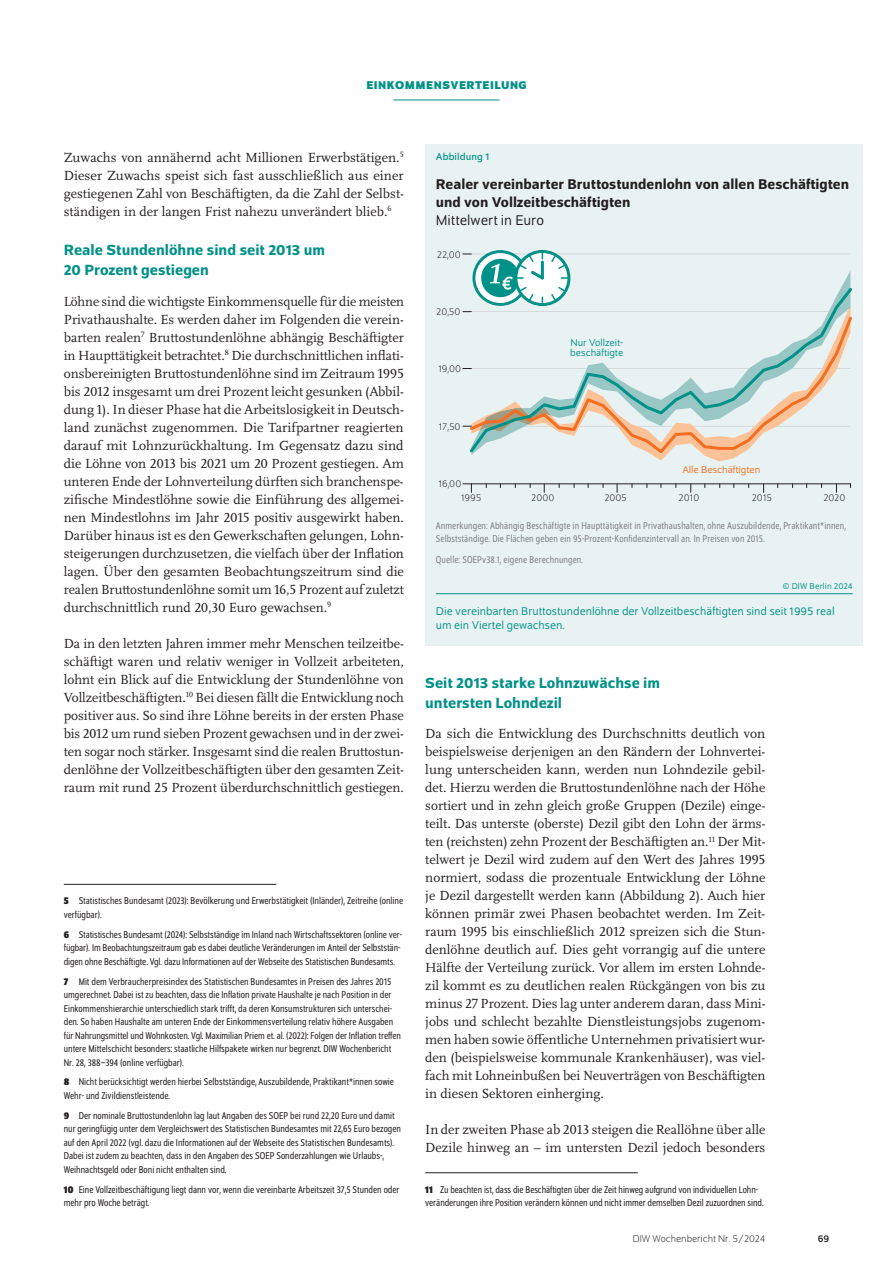
<style>
.page{position:relative;width:893px;height:1263px;background:#fff}
.page>*{position:absolute;margin:0;border:0;box-sizing:border-box;transform-origin:0 0}
.t1{font:500 15.75px/19.5px "Schumpeter";color:#009188}
.t2{font:500 15px/18px "Schumpeter";color:#231f20}
.t3{font:15px "Schumpeter Blond";color:#231f20}
.t4{font:13.8px/18px "Scala Pro";color:#231f20;text-align:justify}
.t5{font:12px/13.5px "Schumpeter Blond";color:#009188}
.t6{font:700 12px "Schumpeter";letter-spacing:.04em;color:#009188}
.t7{font:semi-condensed 10.5px/13.5px "Schumpeter Blond";color:#231f20}
.t8{font:semi-condensed 10.5px/12.8px "Schumpeter Blond";letter-spacing:.01em;color:#808285}
.t9{font:300 10.5px "Schumpeter";color:#231f20}
.t10{font:10.5px/10.5px "Schumpeter Blond";color:#009188}
.t11{font:10.5px "Schumpeter Blond";color:#f36e21}
.t12{font:10.5px "Schumpeter";letter-spacing:.01em;color:#009188}
.t13{font:10.5px "Schumpeter";color:#231f20}
.t14{font:9px "Schumpeter Blond";letter-spacing:.01em;color:#009188}
.s1{font-family:"Schumpeter";font-weight:700}
</style>
<div class="page">
<hr style="left:393px;top:100px;width:107px;height:1px;background:#009188">
<hr style="left:64px;top:884px;width:212px;height:1px;background:#231f20">
<hr style="left:425px;top:1172px;width:213px;height:1px;background:#231f20">
<div style="left:425px;top:144px;width:438px;height:502px;background:#e9f2f2"></div>
<svg style="left:569px;top:254px;width:282px;height:31px"></svg>
<svg style="left:569px;top:270px;width:281px;height:15px"></svg>
<hr style="left:471px;top:484px;width:379px;height:1px;background:#231f20">
<svg style="left:463px;top:484px;width:9px;height:8px"></svg>
<svg style="left:467px;top:285px;width:385px;height:170px"></svg>
<svg style="left:463px;top:250px;width:106px;height:62px"></svg>
<hr style="left:436px;top:593px;width:417px;height:1px;background:#009188">
<p class="t6" style="left:366px;top:79px;width:162px">EINKOMMENSVERTEILUNG</p>
<p class="t4" style="left:64px;top:148px;width:342px">Zuwachs von annähernd acht Millionen Erwerbstätigen.<sup>5<br></sup>Dieser Zuwachs speist sich fast ausschließlich aus einer gestiegenen Zahl von Beschäftigten, da die Zahl der Selbst&shy;ständigen in der langen Frist nahezu unverändert blieb.<sup>6</sup></p>
<p class="t1" style="left:64px;top:240px;width:263px">Reale Stundenlöhne sind seit 2013 um<br>20 Prozent gestiegen</p>
<p class="t4" style="left:64px;top:292px;width:342px">Löhne sind die wichtigste Einkommensquelle für die meisten Privathaushalte. Es werden daher im Folgenden die verein&shy;barten realen<sup>7</sup> Bruttostundenlöhne abhängig Beschäftigter in Haupttätigkeit betrachtet.<sup>8</sup> Die durchschnittlichen inflati&shy;onsbereinigten Bruttostundenlöhne sind im Zeitraum 1995 bis 2012 insgesamt um drei Prozent leicht gesunken (Abbil&shy;dung 1). In dieser Phase hat die Arbeitslosigkeit in Deutsch&shy;land zunächst zugenommen. Die Tarifpartner reagierten darauf mit Lohnzurückhaltung. Im Gegensatz dazu sind die Löhne von 2013 bis 2021 um 20 Prozent gestiegen. Am unteren Ende der Lohnverteilung dürften sich branchenspe&shy;zifische Mindestlöhne sowie die Einführung des allgemei&shy;nen Mindestlohns im Jahr 2015 positiv ausgewirkt haben.<br>Darüber hinaus ist es den Gewerkschaften gelungen, Lohn&shy;steigerungen durchzusetzen, die vielfach über der Inflation lagen. Über den gesamten Beobachtungszeitrum sind die realen Bruttostundenlöhne somit um 16,5 Prozent auf zuletzt durchschnittlich rund 20,30 Euro gewachsen.<sup>9</sup></p>
<p class="t4" style="left:64px;top:634px;width:342px">Da in den letzten Jahren immer mehr Menschen teilzeitbe&shy;schäftigt waren und relativ weniger in Vollzeit arbeiteten, lohnt ein Blick auf die Entwicklung der Stundenlöhne von Vollzeitbeschäftigten.<sup>10</sup> Bei diesen fällt die Entwicklung noch positiver aus. So sind ihre Löhne bereits in der ersten Phase bis 2012 um rund sieben Prozent gewachsen und in der zwei&shy;ten sogar noch stärker. Insgesamt sind die realen Bruttostun&shy;denlöhne der Vollzeitbeschäftigten über den gesamten Zeit&shy;raum mit rund 25 Prozent überdurchschnittlich gestiegen.</p>
<p class="t7" style="left:64px;top:894px;width:341px"><span class="s1">5</span> Statistisches Bundesamt (2023): Bevölkerung und Erwerbstätigkeit (Inländer), Zeitreihe (online verfügbar).</p>
<p class="t7" style="left:64px;top:928px;width:340px"><span class="s1">6</span> Statistisches Bundesamt (2024): Selbstständige im Inland nach Wirtschaftssektoren (online ver&shy;fügbar). Im Beobachtungszeitraum gab es dabei deutliche Veränderungen im Anteil der Selbststän&shy;digen ohne Beschäftigte. Vgl. dazu Informationen auf der Webseite des Statistischen Bundesamts.</p>
<p class="t7" style="left:64px;top:975px;width:339px"><span class="s1">7</span> Mit dem Verbraucherpreisindex des Statistischen Bundesamtes in Preisen des Jahres 2015 umgerechnet. Dabei ist zu beachten, dass die Inflation private Haushalte je nach Position in der Einkommenshierarchie unterschiedlich stark trifft, da deren Konsumstrukturen sich unterschei&shy;den. So haben Haushalte am unteren Ende der Einkommensverteilung relativ höhere Ausgaben für Nahrungsmittel und Wohnkosten. Vgl. Maximilian Priem et. al. (2022): Folgen der Inflation treffen untere Mittelschicht besonders: staatliche Hilfspakete wirken nur begrenzt. DIW Wochenbericht Nr. 28, 388–394 (online verfügbar).</p>
<p class="t7" style="left:64px;top:1075px;width:332px"><span class="s1">8</span> Nicht berücksichtigt werden hierbei Selbstständige, Auszubildende, Praktikant*innen sowie<br>Wehr- und Zivildienstleistende.</p>
<p class="t7" style="left:64px;top:1109px;width:339px"><span class="s1">9</span> Der nominale Bruttostundenlohn lag laut Angaben des SOEP bei rund 22,20 Euro und damit nur geringfügig unter dem Vergleichswert des Statistischen Bundesamtes mit 22,65 Euro bezogen auf den April 2022 (vgl. dazu die Informationen auf der Webseite des Statistischen Bundesamts).<br>Dabei ist zudem zu beachten, dass in den Angaben des SOEP Sonderzahlungen wie Urlaubs-, Weihnachtsgeld oder Boni nicht enthalten sind.</p>
<p class="t7" style="left:64px;top:1183px;width:337px"><span class="s1">10</span> Eine Vollzeitbeschäftigung liegt dann vor, wenn die vereinbarte Arbeitszeit 37,5 Stunden oder mehr pro Woche beträgt.</p>
<p class="t12" style="left:436px;top:151px;width:55px">Abbildung 1</p>
<p class="t2" style="left:436px;top:175px;width:415px">Realer vereinbarter Bruttostundenlohn von allen Beschäftigten und von Vollzeitbeschäftigten</p>
<p class="t3" style="left:436px;top:212px;width:110px">Mittelwert in Euro</p>
<p class="t9" style="left:437px;top:249px;width:26px">22,00</p>
<p class="t9" style="left:436px;top:306px;width:26px">20,50</p>
<p class="t9" style="left:438px;top:364px;width:24px">19,00</p>
<p class="t9" style="left:439px;top:421px;width:23px">17,50</p>
<p class="t9" style="left:438px;top:479px;width:24px">16,00</p>
<p class="t10" style="left:570px;top:338px;width:54px">Nur Vollzeit&shy;beschäftigte</p>
<p class="t11" style="left:682px;top:464px;width:80px">Alle Beschäftigten</p>
<p class="t9" style="left:461px;top:493px;width:22px">1995</p>
<p class="t9" style="left:531px;top:493px;width:25px">2000</p>
<p class="t9" style="left:604px;top:493px;width:24px">2005</p>
<p class="t9" style="left:679px;top:493px;width:22px">2010</p>
<p class="t9" style="left:752px;top:493px;width:22px">2015</p>
<p class="t9" style="left:823px;top:493px;width:23px">2020</p>
<p class="t8" style="left:436px;top:519px;width:412px">Anmerkungen: Abhängig Beschäftigte in Haupttätigkeit in Privathaushalten, ohne Auszubildende, Praktikant*innen,<br>Selbstständige. Die Flächen geben ein 95-Prozent-Konfidenzintervall an. In Preisen von 2015.</p>
<p class="t8" style="left:436px;top:553px;width:149px">Quelle: SOEPv38.1, eigene Berechnungen.</p>
<p class="t14" style="left:782px;top:582px;width:72px">© DIW Berlin 2024</p>
<p class="t5" style="left:436px;top:605px;width:400px">Die vereinbarten Bruttostundenlöhne der Vollzeitbeschäftigten sind seit 1995 real um ein Viertel gewachsen.</p>
<p class="t1" style="left:425px;top:673px;width:236px">Seit 2013 starke Lohnzuwächse im untersten Lohndezil</p>
<p class="t4" style="left:425px;top:724px;width:342px">Da sich die Entwicklung des Durchschnitts deutlich von beispielsweise derjenigen an den Rändern der Lohnvertei&shy;lung unterscheiden kann, werden nun Lohndezile gebil&shy;det. Hierzu werden die Bruttostundenlöhne nach der Höhe sortiert und in zehn gleich große Gruppen (Dezile) einge&shy;teilt. Das unterste (oberste) Dezil gibt den Lohn der ärms&shy;ten (reichsten) zehn Prozent der Beschäftigten an.<sup>11</sup> Der Mit&shy;telwert je Dezil wird zudem auf den Wert des Jahres 1995 normiert, sodass die prozentuale Entwicklung der Löhne je Dezil dargestellt werden kann (Abbildung 2). Auch hier können primär zwei Phasen beobachtet werden. Im Zeit&shy;raum 1995 bis einschließlich 2012 spreizen sich die Stun&shy;denlöhne deutlich auf. Dies geht vorrangig auf die untere Hälfte der Verteilung zurück. Vor allem im ersten Lohnde&shy;zil kommt es zu deutlichen realen Rückgängen von bis zu minus 27 Prozent. Dies lag unter anderem daran, dass Mini&shy;jobs und schlecht bezahlte Dienstleistungsjobs zugenom&shy;men haben sowie öffentliche Unternehmen privatisiert wur&shy;den (beispielsweise kommunale Krankenhäuser), was viel&shy;fach mit Lohneinbußen bei Neuverträgen von Beschäftigten in diesen Sektoren einherging.</p>
<p class="t4" style="left:425px;top:1120px;width:342px">In der zweiten Phase ab 2013 steigen die Reallöhne über alle<br>Dezile hinweg an – im untersten Dezil jedoch besonders</p>
<p class="t7" style="left:425px;top:1183px;width:340px"><span class="s1">11</span> Zu beachten ist, dass die Beschäftigten über die Zeit hinweg aufgrund von individuellen Lohn&shy;veränderungen ihre Position verändern können und nicht immer demselben Dezil zuzuordnen sind.</p>
<p class="t9" style="left:633px;top:1234px;width:134px">DIW Wochenbericht Nr. 5/2024</p>
<p class="t13" style="left:818px;top:1233px;width:13px">69</p>
</div>
